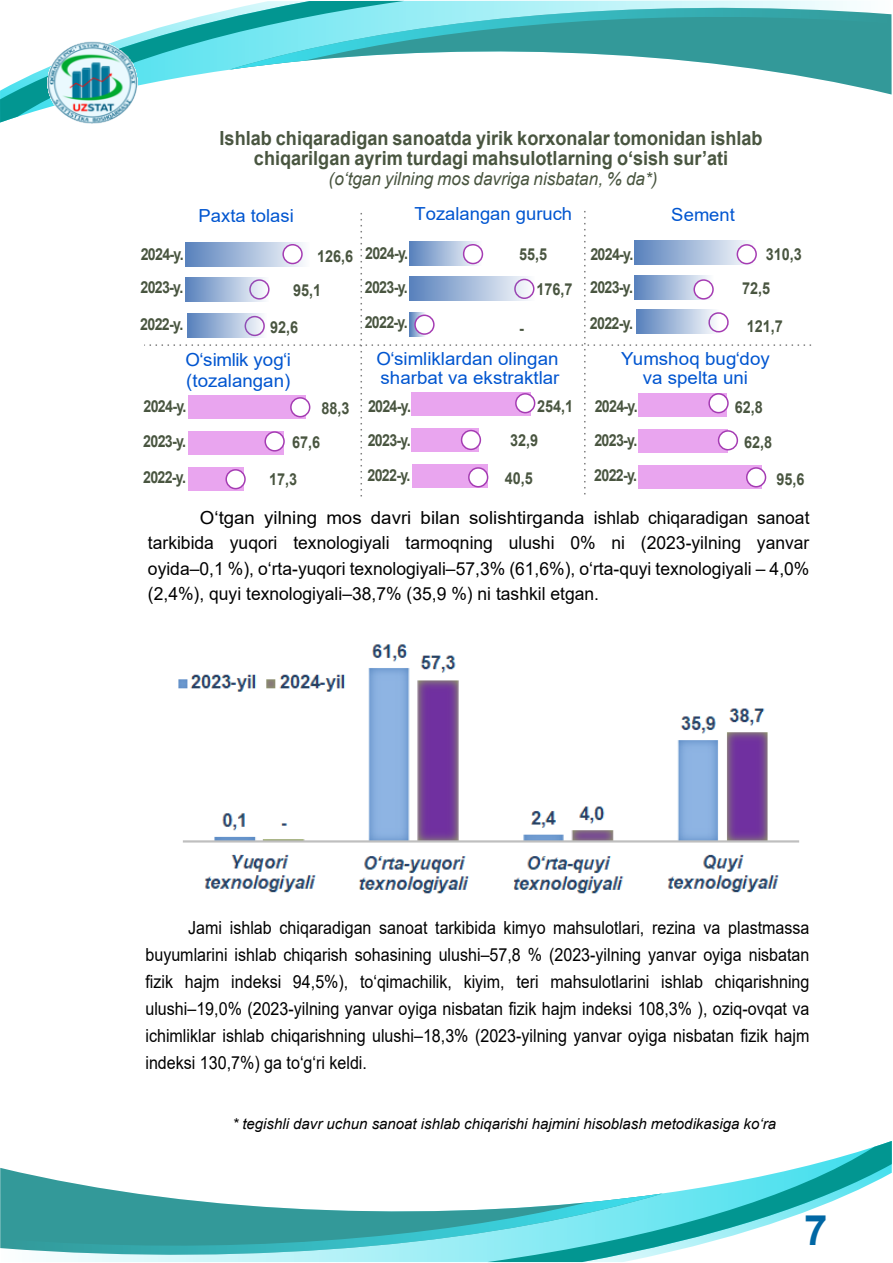
<style>
.page{position:relative;width:893px;height:1263px;background:#fff}
.page>*{position:absolute;margin:0;border:0;box-sizing:border-box;transform-origin:0 0}
.t1{font:700 42px "Arial";color:#0067a4}
.t2{font:700 19.5px/19.2px "Arial";color:#495540;text-align:center;scale:.93 1}
.t3{font:18px/27px "Arial";color:#000;text-align:justify;scale:.89 1}
.t4{font:18px/25.5px "Arial";color:#000;text-align:justify;scale:1.04 1}
.t5{font:18px/19.5px "Arial";color:#0055d0;scale:1.04 1}
.t6{font:italic 18px "Arial";color:#495540;scale:.95 1}
.t7{font:18px "Arial";color:#0055d0}
.t8{font:700 16.5px/33.8px "Arial";letter-spacing:-.05em;color:#495540;scale:.86 1}
.t9{font:700 16.5px "Arial";letter-spacing:-.05em;color:#495540;scale:.87 1}
.t10{font:italic 15px "Arial";color:#000}
</style>
<div class="page">
<svg style="left:663px;top:1141px;width:229px;height:113px"></svg>
<svg style="left:0;top:1168px;width:132px;height:25px"></svg>
<svg style="left:0;top:1193px;width:663px;height:70px"></svg>
<svg style="left:0;top:111px;width:36px;height:12px"></svg>
<svg style="left:0;top:1px;width:891px;height:110px"></svg>
<svg style="left:144px;top:211px;width:667px;height:286px"></svg>
<div style="left:694px;top:280px;width:19px;height:19px;background:#fff;border-radius:50%"></div>
<div style="left:693px;top:279px;width:21px;height:21px;border:2px solid #a53cb3;border-radius:50%"></div>
<div style="left:188px;top:395px;width:117px;height:23px;background:#e9a5ef"></div>
<div style="left:291px;top:398px;width:19px;height:19px;background:#fff;border-radius:50%"></div>
<div style="left:290px;top:397px;width:20px;height:20px;border:2px solid #a53cb3;border-radius:50%"></div>
<div style="left:188px;top:431px;width:95px;height:24px;background:#e9a5ef"></div>
<div style="left:265px;top:432px;width:19px;height:19px;background:#fff;border-radius:50%"></div>
<div style="left:264px;top:431px;width:21px;height:21px;border:2px solid #a53cb3;border-radius:50%"></div>
<div style="left:188px;top:467px;width:55px;height:24px;background:#e9a5ef"></div>
<div style="left:226px;top:470px;width:19px;height:19px;background:#fff;border-radius:50%"></div>
<div style="left:225px;top:469px;width:21px;height:20px;border:2px solid #a53cb3;border-radius:50%"></div>
<div style="left:412px;top:392px;width:118px;height:24px;background:#e9a5ef"></div>
<div style="left:411px;top:428px;width:68px;height:24px;background:#e9a5ef"></div>
<div style="left:462px;top:431px;width:18px;height:18px;background:#fff;border-radius:50%"></div>
<div style="left:461px;top:430px;width:20px;height:20px;border:2px solid #a53cb3;border-radius:50%"></div>
<div style="left:411px;top:464px;width:76px;height:24px;background:#e9a5ef"></div>
<div style="left:639px;top:393px;width:88px;height:23px;background:#e9a5ef"></div>
<div style="left:638px;top:429px;width:90px;height:24px;background:#e9a5ef"></div>
<div style="left:718px;top:431px;width:19px;height:19px;background:#fff;border-radius:50%"></div>
<div style="left:718px;top:430px;width:20px;height:20px;border:2px solid #a53cb3;border-radius:50%"></div>
<div style="left:638px;top:465px;width:124px;height:24px;background:#e9a5ef"></div>
<div style="left:747px;top:468px;width:18px;height:19px;background:#fff;border-radius:50%"></div>
<div style="left:746px;top:467px;width:20px;height:20px;border:2px solid #a53cb3;border-radius:50%"></div>
<img style="left:44px;top:36px;width:97px;height:88px">
<div style="left:283px;top:245px;width:19px;height:18px;background:#fff;border-radius:50%"></div>
<div style="left:282px;top:244px;width:21px;height:20px;border:2px solid #a53cb3;border-radius:50%"></div>
<div style="left:709px;top:394px;width:19px;height:19px;background:#fff;border-radius:50%"></div>
<div style="left:708px;top:393px;width:21px;height:20px;border:2px solid #a53cb3;border-radius:50%"></div>
<div style="left:516px;top:394px;width:19px;height:19px;background:#fff;border-radius:50%"></div>
<div style="left:515px;top:393px;width:20px;height:20px;border:2px solid #a53cb3;border-radius:50%"></div>
<div style="left:469px;top:468px;width:19px;height:19px;background:#fff;border-radius:50%"></div>
<div style="left:468px;top:467px;width:20px;height:20px;border:2px solid #a53cb3;border-radius:50%"></div>
<svg style="left:637px;top:310px;width:81px;height:23px;background:#a7badb"></svg>
<img style="left:178px;top:644px;width:622px;height:250px">
<p class="t8" style="left:140px;top:237px;width:52px">2024-y.<br>2023-y.</p>
<p class="t8" style="left:140px;top:308px;width:51px">2022-y.</p>
<p class="t2" style="left:220px;top:129px;width:585px">Ishlab chiqaradigan sanoatda yirik korxonalar tomonidan ishlab chiqarilgan ayrim turdagi mahsulotlarning o‘sish sur’ati</p>
<p class="t6" style="left:329px;top:167px;width:348px">(o‘tgan yilning mos davriga nisbatan, % da*)</p>
<p class="t7" style="left:199px;top:204px;width:97px">Paxta tolasi</p>
<p class="t7" style="left:415px;top:201px;width:159px">Тоzаlangan guruch</p>
<p class="t7" style="left:671px;top:202px;width:66px">Sement</p>
<p class="t9" style="left:317px;top:245px;width:43px">126,6</p>
<p class="t9" style="left:293px;top:278px;width:34px">95,1</p>
<p class="t9" style="left:270px;top:316px;width:34px">92,6</p>
<p class="t8" style="left:365px;top:237px;width:52px">2024-y.<br>2023-y.</p>
<p class="t8" style="left:365px;top:306px;width:51px">2022-y.</p>
<p class="t9" style="left:519px;top:243px;width:34px">55,5</p>
<p class="t9" style="left:519px;top:316px;width:7px">-</p>
<p class="t9" style="left:537px;top:277px;width:43px">176,7</p>
<p class="t8" style="left:590px;top:237px;width:52px">2024-y.<br>2023-y.</p>
<p class="t8" style="left:590px;top:306px;width:51px">2022-y.</p>
<p class="t9" style="left:766px;top:243px;width:43px">310,3</p>
<p class="t9" style="left:742px;top:277px;width:34px">72,5</p>
<p class="t9" style="left:747px;top:314px;width:43px">121,7</p>
<p class="t5" style="left:376px;top:348px;width:178px">O‘simliklardan оlingan sharbat vа ekstrаktlar</p>
<p class="t5" style="left:186px;top:349px;width:103px;line-height:21px">O‘simlik yog‘i (tozalangan)</p>
<p class="t5" style="left:621px;top:348px;width:144px;text-align:center">Yumshoq bug‘doy va spelta uni</p>
<p class="t8" style="left:143px;top:389px;width:52px;line-height:35.2px;text-align:justify">2024-y.<br>2023-y.<br>2022-y.</p>
<p class="t8" style="left:368px;top:389px;width:52px">2024-y.<br>2023-y.</p>
<p class="t9" style="left:322px;top:397px;width:34px">88,3</p>
<p class="t9" style="left:292px;top:430px;width:34px">67,6</p>
<p class="t8" style="left:368px;top:458px;width:51px">2022-y.</p>
<p class="t9" style="left:269px;top:468px;width:34px">17,3</p>
<p class="t9" style="left:537px;top:395px;width:43px">254,1</p>
<p class="t9" style="left:510px;top:429px;width:34px">32,9</p>
<p class="t9" style="left:505px;top:466px;width:34px">40,5</p>
<p class="t8" style="left:594px;top:390px;width:52px">2024-y.<br>2023-y.</p>
<p class="t8" style="left:594px;top:459px;width:51px">2022-y.</p>
<p class="t9" style="left:735px;top:395px;width:34px">62,8</p>
<p class="t9" style="left:744px;top:430px;width:34px">62,8</p>
<p class="t9" style="left:776px;top:467px;width:34px">95,6</p>
<p class="t4" style="left:148px;top:505px;width:638px;text-indent:52px">O‘tgan yilning mos davri bilan solishtirganda ishlab chiqaradigan sanoat tarkibida yuqori texnologiyali tarmoqning ulushi 0% ni (2023-yilning yanvar oyida–0,1 %), o‘rta-yuqori texnologiyali–57,3% (61,6%), o‘rta-quyi texnologiyali – 4,0% (2,4%), quyi texnologiyali–38,7% (35,9 %) ni tashkil etgan.</p>
<p class="t3" style="left:145px;top:914px;width:748px;text-indent:43px">Jami ishlab chiqaradigan sanoat tarkibida kimyo mahsulotlari, rezina va plastmassa buyumlarini ishlab chiqarish sohasining ulushi–57,8 % (2023-yilning yanvar oyiga nisbatan fizik hajm indeksi 94,5%), to‘qimachilik, kiyim, teri mahsulotlarini ishlab chiqarishning ulushi–19,0% (2023-yilning yanvar oyiga nisbatan fizik hajm indeksi 108,3% ), oziq-ovqat va ichimliklar ishlab chiqarishning ulushi–18,3% (2023-yilning yanvar oyiga nisbatan fizik hajm indeksi 130,7%) ga to‘g‘ri keldi.</p>
<p class="t10" style="left:232px;top:1114px;width:545px">* tegishli davr uchun sanoat ishlab chiqarishi hajmini hisoblash metodikasiga ko‘ra</p>
<h1 class="t1" style="left:804px;top:1201px;width:25px">7</h1>
</div>
